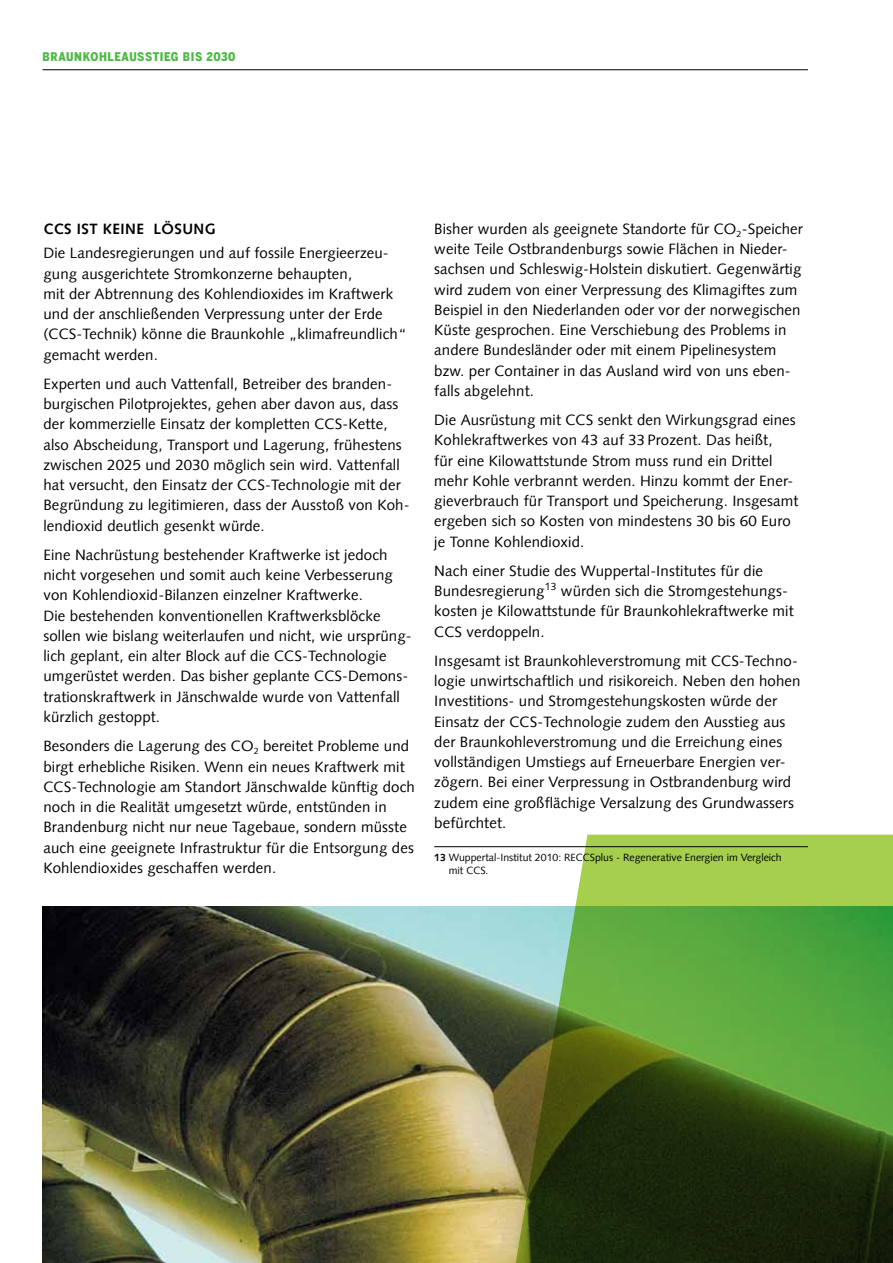
<style>
.page{position:relative;width:893px;height:1263px;background:#fff}
.page>*{position:absolute;margin:0;border:0;box-sizing:border-box;transform-origin:0 0}
.t1{font:15px/20.2px "Syntax Com";letter-spacing:.01em;color:#000}
.t2{font:700 15px "Syntax Com";letter-spacing:.03em;color:#000}
.t3{font:900 12px "Benton Sans Cond";letter-spacing:.05em;color:#50b848}
.t4{font:10.5px/13.5px "Syntax Com";color:#000}
.s1{font-weight:700}
</style>
<div class="page">
<img style="left:43px;top:907px;width:471px;height:356px">
<hr style="left:43px;top:69px;width:765px;height:1px;background:#000">
<svg style="left:514px;top:835px;width:379px;height:428px"></svg>
<hr style="left:434px;top:846px;width:374px;height:1px;background:#000">
<p class="t3" style="left:43px;top:49px;width:17px">BRAUNKOHLEAUSS</p>
<p class="t3" style="left:153px;top:49px;width:84px">TIEG BIS 2030</p>
<p class="t2" style="left:43px;top:220px;width:10px">CCS</p>
<p class="t2" style="left:77px;top:220px;width:140px">IST KEINE LÖSUNG</p>
<p class="t1" style="left:43px;top:243px;width:364px">Die Landesregierungen und auf fossile Energieerzeu&shy;gung ausgerichtete Stromkonzerne behaupten,<br>mit der Abtrennung des Kohlendioxides im Kraftwerk und der anschließenden Verpressung unter der Erde (CCS-Technik) könne die Braunkohle „klimafreundlich“ gemacht werden.</p>
<p class="t1" style="left:43px;top:374px;width:368px">Experten und auch Vattenfall, Betreiber des branden&shy;burgischen Pilotprojektes, gehen aber davon aus, dass der kommerzielle Einsatz der kompletten CCS-Kette, also Abscheidung, Transport und Lagerung, frühestens zwischen 2025 und 2030 möglich sein wird. Vattenfall hat versucht, den Einsatz der CCS-Technologie mit der Begründung zu legitimieren, dass der Ausstoß von Koh&shy;lendioxid deutlich gesenkt würde.</p>
<p class="t1" style="left:43px;top:545px;width:370px">Eine Nachrüstung bestehender Kraftwerke ist jedoch nicht vorgesehen und somit auch keine Verbesserung von Kohlendioxid-Bilanzen einzelner Kraftwerke.<br>Die bestehenden konventionellen Kraftwerksblöcke sollen wie bislang weiterlaufen und nicht, wie ursprüng&shy;lich geplant, ein alter Block auf die CCS-Technologie umgerüstet werden. Das bisher geplante CCS-Demons&shy;trationskraftwerk in Jänschwalde wurde von Vattenfall kürzlich gestoppt.</p>
<p class="t1" style="left:43px;top:736px;width:373px">Besonders die Lagerung des CO<sub>2</sub> bereitet Probleme und birgt erhebliche Risiken. Wenn ein neues Kraftwerk mit CCS-Technologie am Standort Jänschwalde künftig doch noch in die Realität umgesetzt würde, entstünden in Brandenburg nicht nur neue Tagebaue, sondern müsste auch eine geeignete Infrastruktur für die Entsorgung des Kohlendioxides geschaffen werden.</p>
<p class="t1" style="left:434px;top:219px;width:370px">Bisher wurden als geeignete Standorte für CO<sub>2</sub>-Speicher weite Teile Ostbrandenburgs sowie Flächen in Nieder&shy;sachsen und Schleswig-Holstein diskutiert. Gegenwärtig wird zudem von einer Verpressung des Klimagiftes zum Beispiel in den Niederlanden oder vor der norwegischen Küste gesprochen. Eine Verschiebung des Problems in andere Bundesländer oder mit einem Pipelinesystem bzw. per Container in das Ausland wird von uns eben&shy;falls abgelehnt.</p>
<p class="t1" style="left:434px;top:410px;width:366px">Die Ausrüstung mit CCS senkt den Wirkungsgrad eines Kohlekraftwerkes von 43 auf 33 Prozent. Das heißt,<br>für eine Kilowattstunde Strom muss rund ein Drittel mehr Kohle verbrannt werden. Hinzu kommt der Ener&shy;gieverbrauch für Transport und Speicherung. Insgesamt ergeben sich so Kosten von mindestens 30 bis 60 Euro je Tonne Kohlendioxid.</p>
<p class="t1" style="left:434px;top:561px;width:361px">Nach einer Studie des Wuppertal-Institutes für die Bundesregierung<sup>13</sup> würden sich die Stromgestehungs&shy;kosten je Kilowattstunde für Braunkohlekraftwerke mit CCS verdoppeln.</p>
<p class="t1" style="left:434px;top:651px;width:368px">Insgesamt ist Braunkohleverstromung mit CCS-Techno&shy;logie unwirtschaftlich und risikoreich. Neben den hohen Investitions- und Stromgestehungskosten würde der Einsatz der CCS-Technologie zudem den Ausstieg aus der Braunkohleverstromung und die Erreichung eines vollständigen Umstiegs auf Erneuerbare Energien ver&shy;zögern. Bei einer Verpressung in Ostbrandenburg wird zudem eine großflächige Versalzung des Grundwassers befürchtet.</p>
<p class="t4" style="left:449px;top:851px;width:334px;text-indent:-15px"><span class="s1">13</span> Wuppertal-Institut 2010: RECCSplus - Regenerative Energien im Vergleich mit CCS.</p>
</div>
